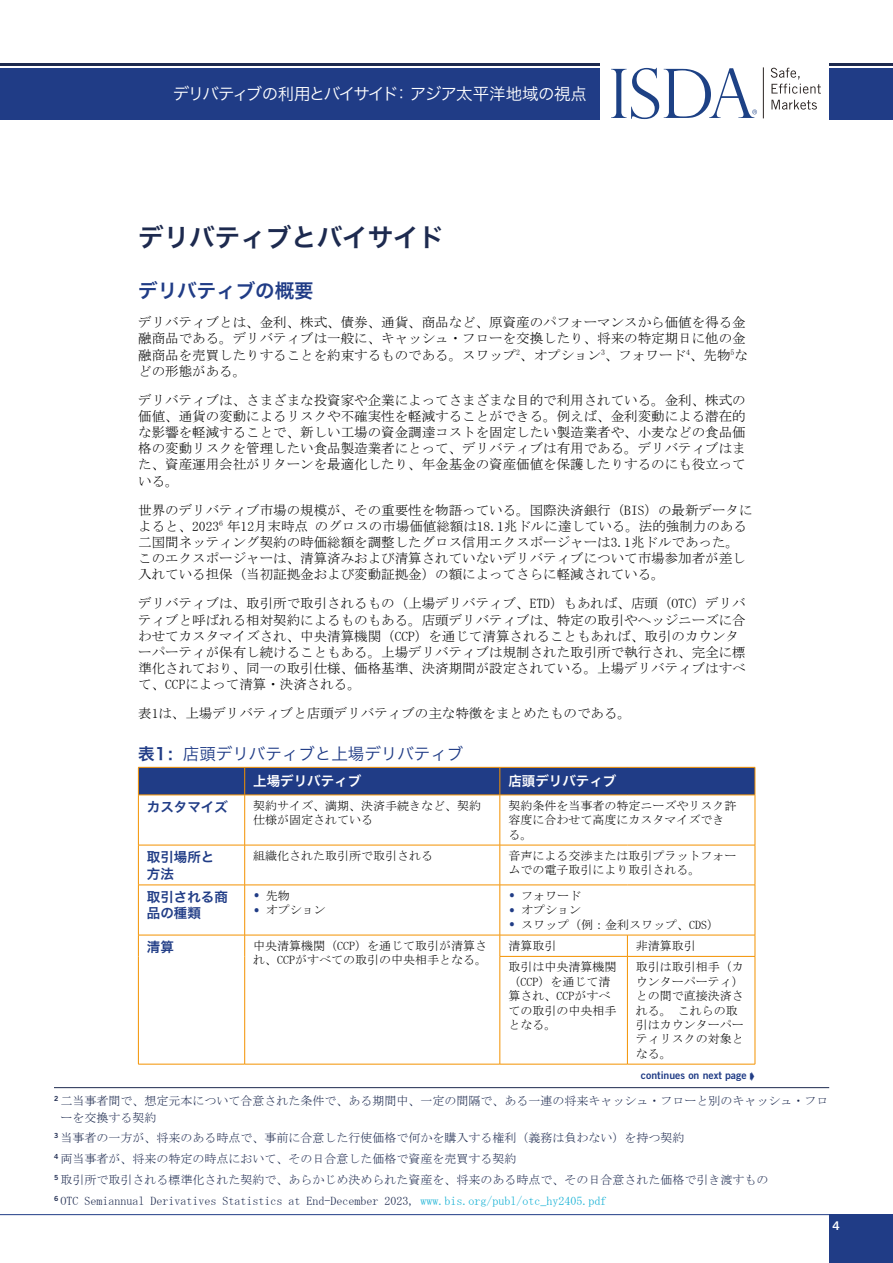
<style>
.page{position:relative;width:893px;height:1263px;background:#fff}
.page>*{position:absolute;margin:0;border:0;box-sizing:border-box;transform-origin:0 0}
.t1{font:25.5px "Hiragino Sans GB W6";color:#1d2a4f}
.t2{font:19.5px "Hiragino Sans GB W6";color:#203c86}
.t3{font:16.5px "Hiragino Sans W3";letter-spacing:-.055em;color:#fff}
.t4{font:16.5px "Hiragino Sans GB W3";color:#203c86}
.t5{font:13.5px/16.2px "MS Mincho";color:#000}
.t6{font:13.5px/16.5px "Hiragino Sans GB W6";color:#203c86}
.t7{font:13.5px "Hiragino Sans GB W6";color:#fff}
.t8{font:12px/20.7px "MS Mincho";color:#1d2a4f}
.t9{font:12px/14.4px "MS Mincho";color:#000}
.t10{font:12px "Trade Gothic LT Std Bd 2";color:#fff}
.t11{font:10.5px "Trade Gothic LT Std Bd 2";color:#203c86}
.s1{font-family:"Hiragino Sans GB W6"}
.s2{font-family:"Gotham Narrow";font-size:16.5px;color:#203c86}
.s3{color:#0caed3}
</style>
<div class="page">
<div style="left:829px;top:1214px;width:64px;height:49px;background:#203c86"></div>
<hr style="left:0;top:1214px;width:829px;height:1px;background:#203c86">
<div style="left:0;top:68px;width:600px;height:51px;background:#203c86"></div>
<div style="left:829px;top:68px;width:64px;height:51px;background:#203c86"></div>
<hr style="left:0;top:64px;width:600px;height:2px;background:#1d2a4f">
<hr style="left:829px;top:64px;width:64px;height:2px;background:#1d2a4f">
<svg style="left:771px;top:68px;width:50px;height:26px"></svg>
<svg style="left:771px;top:100px;width:46px;height:10px"></svg>
<hr style="left:763px;top:67px;width:1px;height:51px;background:#2b2422">
<svg style="left:611px;top:68px;width:146px;height:51px"></svg>
<svg style="left:139px;top:796px;width:616px;height:268px"></svg>
<div style="left:138px;top:767px;width:618px;height:28px;background:#203c86"></div>
<hr style="left:138px;top:795px;width:1px;height:50px;background:#f39200">
<hr style="left:244px;top:795px;width:1px;height:50px;background:#f39200">
<hr style="left:500px;top:795px;width:1px;height:50px;background:#f39200">
<hr style="left:755px;top:795px;width:1px;height:50px;background:#f39200">
<hr style="left:138px;top:845px;width:1px;height:40px;background:#f39200">
<hr style="left:244px;top:845px;width:1px;height:40px;background:#f39200">
<hr style="left:500px;top:845px;width:1px;height:40px;background:#f39200">
<hr style="left:755px;top:845px;width:1px;height:40px;background:#f39200">
<hr style="left:138px;top:885px;width:1px;height:50px;background:#f39200">
<hr style="left:244px;top:885px;width:1px;height:50px;background:#f39200">
<hr style="left:500px;top:885px;width:1px;height:50px;background:#f39200">
<hr style="left:755px;top:885px;width:1px;height:50px;background:#f39200">
<svg style="left:138px;top:936px;width:1px;height:20px"></svg>
<svg style="left:244px;top:936px;width:1px;height:20px"></svg>
<svg style="left:500px;top:936px;width:1px;height:20px"></svg>
<svg style="left:627px;top:936px;width:1px;height:20px"></svg>
<svg style="left:755px;top:935px;width:1px;height:21px"></svg>
<hr style="left:138px;top:956px;width:1px;height:108px;background:#f39200">
<hr style="left:244px;top:956px;width:1px;height:108px;background:#f39200">
<hr style="left:500px;top:956px;width:1px;height:108px;background:#f39200">
<hr style="left:627px;top:956px;width:1px;height:108px;background:#f39200">
<hr style="left:755px;top:956px;width:1px;height:108px;background:#f39200">
<hr style="left:138px;top:767px;width:107px;height:1px;background:#f39200">
<hr style="left:245px;top:767px;width:255px;height:1px;background:#f39200">
<hr style="left:500px;top:767px;width:127px;height:1px;background:#f39200">
<hr style="left:627px;top:767px;width:128px;height:1px;background:#f39200">
<hr style="left:138px;top:795px;width:107px;height:1px;background:#f39200">
<hr style="left:245px;top:795px;width:255px;height:1px;background:#f39200">
<hr style="left:500px;top:795px;width:127px;height:1px;background:#f39200">
<hr style="left:627px;top:795px;width:128px;height:1px;background:#f39200">
<hr style="left:138px;top:845px;width:107px;height:1px;background:#f39200">
<hr style="left:245px;top:845px;width:255px;height:1px;background:#f39200">
<hr style="left:500px;top:845px;width:127px;height:1px;background:#f39200">
<hr style="left:627px;top:845px;width:128px;height:1px;background:#f39200">
<hr style="left:138px;top:885px;width:107px;height:1px;background:#f39200">
<hr style="left:245px;top:885px;width:255px;height:1px;background:#f39200">
<hr style="left:500px;top:885px;width:127px;height:1px;background:#f39200">
<hr style="left:627px;top:885px;width:128px;height:1px;background:#f39200">
<hr style="left:138px;top:935px;width:107px;height:1px;background:#f39200">
<hr style="left:245px;top:935px;width:255px;height:1px;background:#f39200">
<hr style="left:500px;top:935px;width:127px;height:1px;background:#f39200">
<hr style="left:627px;top:935px;width:128px;height:1px;background:#f39200">
<hr style="left:500px;top:956px;width:127px;height:1px;background:#f39200">
<hr style="left:627px;top:956px;width:128px;height:1px;background:#f39200">
<hr style="left:138px;top:1064px;width:107px;height:1px;background:#f39200">
<hr style="left:245px;top:1064px;width:255px;height:1px;background:#f39200">
<hr style="left:500px;top:1064px;width:127px;height:1px;background:#f39200">
<hr style="left:627px;top:1064px;width:128px;height:1px;background:#f39200">
<hr style="left:54px;top:1087px;width:775px;height:1px;background:#1d2a4f">
<p class="t3" style="left:173px;top:79px;width:416px">デリバティブの利用とバイサイド： アジア太平洋地域の視点</p>
<h1 class="t1" style="left:138px;top:220px;width:308px">デリバティブとバイサイド</h1>
<h2 class="t2" style="left:138px;top:278px;width:177px">デリバティブの概要</h2>
<p class="t5" style="left:138px;top:314px;width:611px">デリバティブとは、金利、株式、債券、通貨、商品など、原資産のパフォーマンスから価値を得る金融商品である。デリバティブは一般に、キャッシュ・フローを交換したり、将来の特定期日に他の金融商品を売買したりすることを約束するものである。スワップ<sup>2</sup>、オプション<sup>3</sup>、フォワード<sup>4</sup>、先物<sup>5</sup>などの形態がある。</p>
<p class="t5" style="left:138px;top:392px;width:609px;text-align:justify">デリバティブは、さまざまな投資家や企業によってさまざまな目的で利用されている。金利、株式の価値、通貨の変動によるリスクや不確実性を軽減することができる。例えば、金利変動による潜在的な影響を軽減することで、新しい工場の資金調達コストを固定したい製造業者や、小麦などの食品価格の変動リスクを管理したい食品製造業者にとって、デリバティブは有用である。デリバティブはまた、資産運用会社がリターンを最適化したり、年金基金の資産価値を保護したりするのにも役立っている。</p>
<p class="t5" style="left:138px;top:502px;width:616px">世界のデリバティブ市場の規模が、その重要性を物語っている。国際決済銀行（BIS）の最新データによると、2023<sup>6</sup> 年12月末時点 のグロスの市場価値総額は18.1兆ドルに達している。法的強制力のある二国間ネッティング契約の時価総額を調整したグロス信用エクスポージャーは3.1兆ドルであった。このエクスポージャーは、清算済みおよび清算されていないデリバティブについて市場参加者が差し入れている担保（当初証拠金および変動証拠金）の額によってさらに軽減されている。</p>
<p class="t5" style="left:138px;top:595px;width:609px">デリバティブは、取引所で取引されるもの（上場デリバティブ、ETD）もあれば、店頭（OTC）デリバティブと呼ばれる相対契約によるものもある。店頭デリバティブは、特定の取引やヘッジニーズに合わせてカスタマイズされ、中央清算機関（CCP）を通じて清算されることもあれば、取引のカウンターパーティが保有し続けることもある。上場デリバティブは規制された取引所で執行され、完全に標準化されており、同一の取引仕様、価格基準、決済期間が設定されている。上場デリバティブはすべて、CCPによって清算・決済される。</p>
<p class="t5" style="left:138px;top:705px;width:494px">表1は、上場デリバティブと店頭デリバティブの主な特徴をまとめたものである。</p>
<p class="t4" style="left:138px;top:743px;width:327px"><span class="s1">表1：</span>店頭デリバティブと上場デリバティブ</p>
<p class="t7" style="left:253px;top:772px;width:109px">上場デリバティブ</p>
<p class="t7" style="left:508px;top:772px;width:109px">店頭デリバティブ</p>
<p class="t6" style="left:147px;top:798px;width:82px">カスタマイズ</p>
<p class="t9" style="left:253px;top:798px;width:229px">契約サイズ、満期、決済手続きなど、契約仕様が固定されている</p>
<p class="t9" style="left:508px;top:798px;width:229px">契約条件を当事者の特定ニーズやリスク許容度に合わせて高度にカスタマイズできる。</p>
<p class="t6" style="left:147px;top:848px;width:69px">取引場所と方法</p>
<p class="t9" style="left:253px;top:848px;width:181px">組織化された取引所で取引される</p>
<p class="t9" style="left:508px;top:848px;width:229px">音声による交渉または取引プラットフォームでの電子取引により取引される。</p>
<p class="t6" style="left:147px;top:888px;width:82px">取引される商品の種類</p>
<p class="t9" style="left:253px;top:888px;width:38px"><span class="s2">•</span> 先物</p>
<p class="t9" style="left:508px;top:888px;width:74px"><span class="s2">•</span> フォワード</p>
<p class="t9" style="left:508px;top:903px;width:74px"><span class="s2">•</span> オプション</p>
<p class="t9" style="left:508px;top:917px;width:212px"><span class="s2">•</span> スワップ（例：金利スワップ、CDS）</p>
<p class="t9" style="left:253px;top:903px;width:74px"><span class="s2">•</span> オプション</p>
<p class="t6" style="left:147px;top:938px;width:28px">清算</p>
<p class="t9" style="left:253px;top:938px;width:235px">中央清算機関（CCP）を通じて取引が清算され、CCPがすべての取引の中央相手となる。</p>
<p class="t9" style="left:508px;top:938px;width:49px">清算取引</p>
<p class="t9" style="left:636px;top:938px;width:61px">非清算取引</p>
<p class="t9" style="left:508px;top:960px;width:109px">取引は中央清算機関（CCP）を通じて清算され、CCPがすべての取引の中央相手となる。</p>
<p class="t9" style="left:636px;top:960px;width:109px">取引は取引相手（カウンターパーティ）との間で直接決済される。 これらの取引はカウンターパーティリスクの対象となる。</p>
<p class="t8" style="left:60px;top:1092px;width:769px;line-height:16.5px;text-indent:-6px"><sup>2</sup> 二当事者間で、想定元本について合意された条件で、ある期間中、一定の間隔で、ある一連の将来キャッシュ・フローと別のキャッシュ・フローを交換する契約</p>
<p class="t8" style="left:54px;top:1127px;width:716px"><sup>3</sup> 当事者の一方が、将来のある時点で、事前に合意した行使価格で何かを購入する権利（義務は負わない）を持つ契約<br><sup>4</sup> 両当事者が、将来の特定の時点において、その日合意した価格で資産を売買する契約<br><sup>5</sup> 取引所で取引される標準化された契約で、あらかじめ決められた資産を、将来のある時点で、その日合意された価格で引き渡すもの<sup>6</sup> OTC Semiannual Derivatives Statistics at End-December 2023, <span class="s3">www.bis.org/publ/otc_hy2405.pdf</span></p>
<p class="t11" style="left:641px;top:1068px;width:115px">continues on next page ➧</p>
<p class="t10" style="left:833px;top:1218px;width:9px">4</p>
</div>
